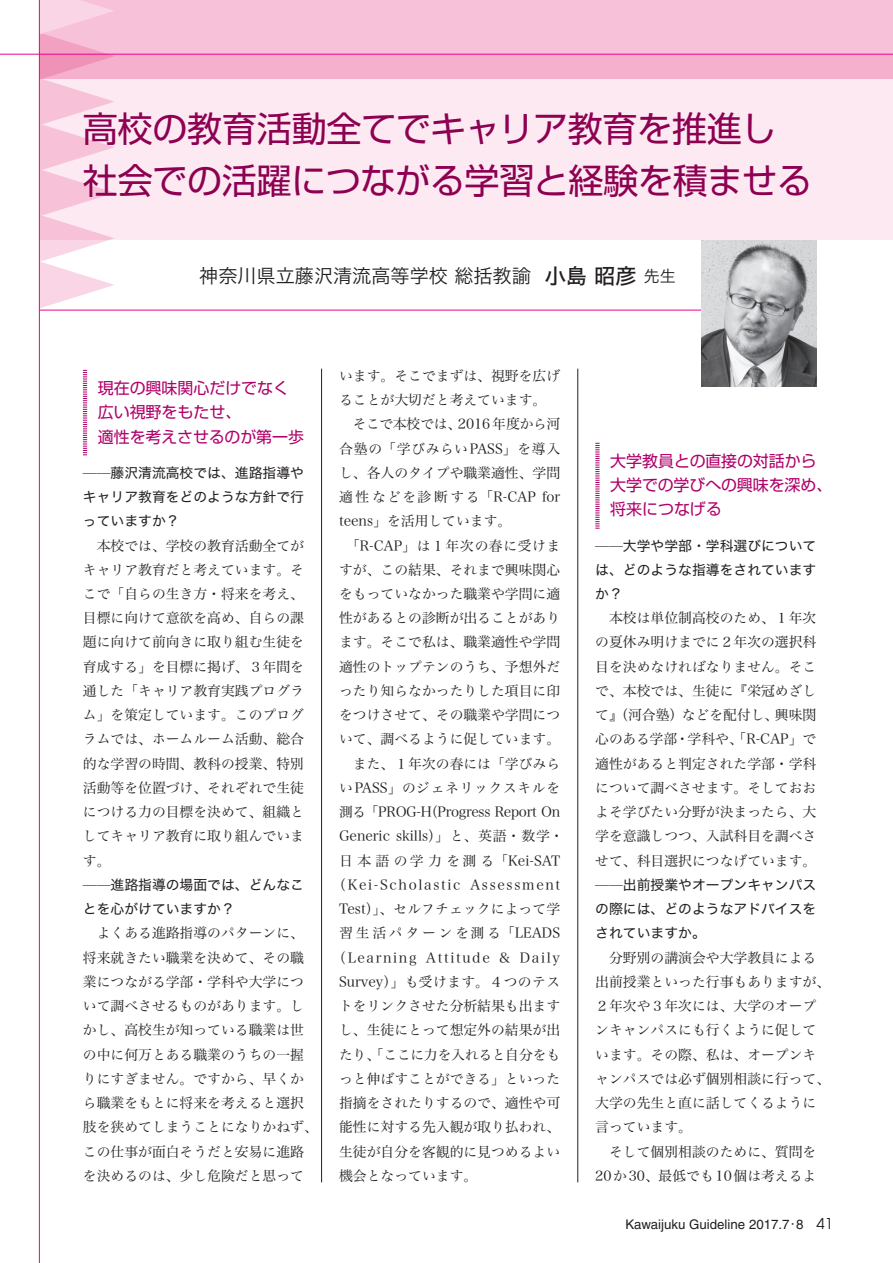
<style>
.page{position:relative;width:893px;height:1263px;background:#fff}
.page>*{position:absolute;margin:0;border:0;box-sizing:border-box;transform-origin:0 0}
.t1{font:35.1px "Shin Go Pro";letter-spacing:-.01em;color:#8d0052}
.t2{font:19.2px "Hira Kaku Std W3";color:#231f20}
.t3{font:15.9px "Shin Go Pro";color:#b0016a}
.ノーマル{font:14.85px "Avant Garde";color:#231f20}
.t4{font:13.8px/24.3px "Hira Min Std W3";color:#231f20;text-align:justify}
.t5{font:13.8px/24.3px "Hira Kaku Std W4";color:#231f20;text-align:justify}
.t6{font:13.8px "Hira Min Std W3";letter-spacing:.12em;color:#231f20}
.t7{font:13.8px "Hira Min Std W3";letter-spacing:-.02em;color:#231f20}
.t8{font:13.8px "Hira Min Std W3";letter-spacing:.02em;color:#231f20}
.t9{font:13.8px "Hira Min Std W3";letter-spacing:.045em;color:#231f20}
.t10{font:13.8px "Hira Min Std W3";letter-spacing:.24em;color:#231f20}
.t11{font:13.8px "Hira Min Std W3";letter-spacing:-.03em;color:#231f20}
.t12{font:13.8px "Hira Min Std W3";letter-spacing:.2em;color:#231f20}
.ノーマル-2{font:13.35px "Helvetica";color:#231f20}
.s1{font-family:"Hira Kaku Std W5";font-size:21.3px}
.s2{font-size:15.9px}
.s3{font-family:"Hira Min Std W3"}
.s4{font-family:"Gothic BBB Pro";font-weight:500}
</style>
<div class="page">
<hr style="left:39px;top:310px;width:708px;height:1px;background:#ed028c">
<img style="left:702px;top:239px;width:114px;height:148px">
<div style="left:39px;top:54px;width:854px;height:185px;background:#fce9f1"></div>
<div style="left:39px;top:0;width:854px;height:78px;background:linear-gradient(to right,#f6bcd5,#f6bcd5)"></div>
<hr style="left:0;top:54px;width:893px;height:1px;background:#ed028c">
<svg style="left:40px;top:0;width:75px;height:308px"></svg>
<hr style="left:577px;top:369px;width:1px;height:813px;background:#231f20">
<hr style="left:321px;top:369px;width:1px;height:813px;background:#231f20">
<svg style="left:83px;top:370px;width:4px;height:85px"></svg>
<svg style="left:595px;top:443px;width:5px;height:86px"></svg>
<hr style="left:39px;top:0;width:1px;height:1263px;background:#ed028c">
<p class="t1" style="left:83px;top:100px;width:695px">高校の教育活動全てでキャリア教育を推進し</p>
<p class="t1" style="left:83px;top:152px;width:730px">社会での活躍につながる学習と経験を積ませる</p>
<p class="t2" style="left:199px;top:261px;width:478px">神奈川県立藤沢清流高等学校 総括教諭 <span class="s1">小島 昭彦</span> <span class="s2">先生</span></p>
<p class="t3" style="left:98px;top:375px;width:193px">現在の興味関心だけでなく</p>
<p class="t3" style="left:98px;top:399px;width:145px">広い視野をもたせ、</p>
<p class="t3" style="left:98px;top:424px;width:208px">適性を考えさせるのが第一歩</p>
<p class="t5" style="left:83px;top:460px;width:223px"><span class="s3">——</span>藤沢清流高校では、進路指導やキャリア教育をどのような方針で行っていますか？</p>
<p class="t4" style="left:83px;top:533px;width:223px">　本校では、学校の教育活動全てがキャリア教育だと考えています。そこで「自らの生き方・将来を考え、目標に向けて意欲を高め、自らの課題に向けて前向きに取り組む生徒を育成する」を目標に掲げ、３年間を通した「キャリア教育実践プログラム」を策定しています。このプログラムでは、ホームルーム活動、総合的な学習の時間、教科の授業、特別活動等を位置づけ、それぞれで生徒につける力の目標を決めて、組織としてキャリア教育に取り組んでいます。</p>
<p class="t5" style="left:83px;top:872px;width:223px"><span class="s3">——</span>進路指導の場面では、どんなことを心がけていますか？</p>
<p class="t4" style="left:83px;top:921px;width:236px;text-align:left">　よくある進路指導のパターンに、将来就きたい職業を決めて、その職業につながる学部・学科や大学について調べさせるものがあります。しかし、高校生が知っている職業は世の中に何万とある職業のうちの一握りにすぎません。ですから、早くから職業をもとに将来を考えると選択肢を狭めてしまうことになりかねず、この仕事が面白そうだと安易に進路を決めるのは、少し危険だと思って</p>
<p class="t4" style="left:339px;top:363px;width:223px">います。そこでまずは、視野を広げることが大切だと考えています。</p>
<p class="t4" style="left:339px;top:412px;width:223px">　そこで本校では、2016年度から河合塾の「学びみらいPASS」を導入し、各人のタイプや職業適性、学問適性などを診断する「R-CAP for teens」を活用しています。</p>
<p class="t4" style="left:339px;top:533px;width:223px">　「R-CAP」は１年次の春に受けますが、この結果、それまで興味関心をもっていなかった職業や学問に適性があるとの診断が出ることがあります。そこで私は、職業適性や学問適性のトップテンのうち、予想外だったり知らなかったりした項目に印をつけさせて、その職業や学問について、調べるように促しています。</p>
<p class="t4" style="left:339px;top:751px;width:223px">　また、１年次の春には「学びみら</p>
<p class="t9" style="left:339px;top:778px;width:223px">いPASS」のジェネリックスキルを</p>
<p class="t7" style="left:339px;top:802px;width:223px">測る「PROG-H（Progress Report On</p>
<p class="t4" style="left:339px;top:824px;width:226px">Generic skills）」と、英語・数学・</p>
<p class="t10" style="left:339px;top:850px;width:223px">日本語の学力を測る「Kei-SAT</p>
<p class="t6" style="left:332px;top:875px;width:230px">（Kei-Scholastic Assessment</p>
<p class="t4" style="left:339px;top:896px;width:223px">Test）」、セルフチェックによって学</p>
<p class="t12" style="left:339px;top:923px;width:223px">習生活パターンを測る「LEADS</p>
<p class="t6" style="left:332px;top:947px;width:229px">（Learning Attitude &amp; Daily</p>
<p class="t8" style="left:339px;top:972px;width:223px">Survey）」も受けます。４つのテス</p>
<p class="t4" style="left:339px;top:993px;width:223px">トをリンクさせた分析結果も出ます</p>
<p class="t4" style="left:339px;top:1017px;width:223px">し、生徒にとって想定外の結果が出</p>
<p class="t11" style="left:339px;top:1044px;width:223px">たり、「ここに力を入れると自分をも</p>
<p class="t4" style="left:339px;top:1066px;width:223px">っと伸ばすことができる」といった</p>
<p class="t4" style="left:339px;top:1090px;width:223px">指摘をされたりするので、適性や可</p>
<p class="t4" style="left:339px;top:1114px;width:223px">能性に対する先入観が取り払われ、</p>
<p class="t4" style="left:339px;top:1139px;width:223px">生徒が自分を客観的に見つめるよい</p>
<p class="t4" style="left:339px;top:1163px;width:140px">機会となっています。</p>
<p class="t3" style="left:610px;top:448px;width:208px">大学教員との直接の対話から</p>
<p class="t3" style="left:610px;top:472px;width:224px">大学での学びへの興味を深め、</p>
<p class="t3" style="left:610px;top:496px;width:113px">将来につなげる</p>
<p class="t5" style="left:595px;top:533px;width:223px"><span class="s3">——</span>大学や学部・学科選びについては、どのような指導をされていますか？</p>
<p class="t4" style="left:595px;top:605px;width:223px">　本校は単位制高校のため、１年次の夏休み明けまでに２年次の選択科目を決めなければなりません。そこで、本校では、生徒に『栄冠めざして』（河合塾）などを配付し、興味関心のある学部・学科や、「R-CAP」で適性があると判定された学部・学科について調べさせます。そしておおよそ学びたい分野が決まったら、大学を意識しつつ、入試科目を調べさせて、科目選択につなげています。</p>
<p class="t5" style="left:595px;top:872px;width:223px"><span class="s3">——</span>出前授業やオープンキャンパスの際には、どのようなアドバイスをされていますか。</p>
<p class="t4" style="left:595px;top:945px;width:236px;text-align:left">　分野別の講演会や大学教員による出前授業といった行事もありますが、<br>２年次や３年次には、大学のオープンキャンパスにも行くように促しています。その際、私は、オープンキャンパスでは必ず個別相談に行って、大学の先生と直に話してくるように言っています。</p>
<p class="t4" style="left:595px;top:1139px;width:223px">　そして個別相談のために、質問を<br>20か30、最低でも10個は考えるよ</p>
<p class="ノーマル-2" style="left:625px;top:1216px;width:180px">Kawaijuku Guideline 2017.7<span class="s4">･</span>8</p>
<p class="ノーマル" style="left:816px;top:1214px;width:18px">41</p>
</div>
